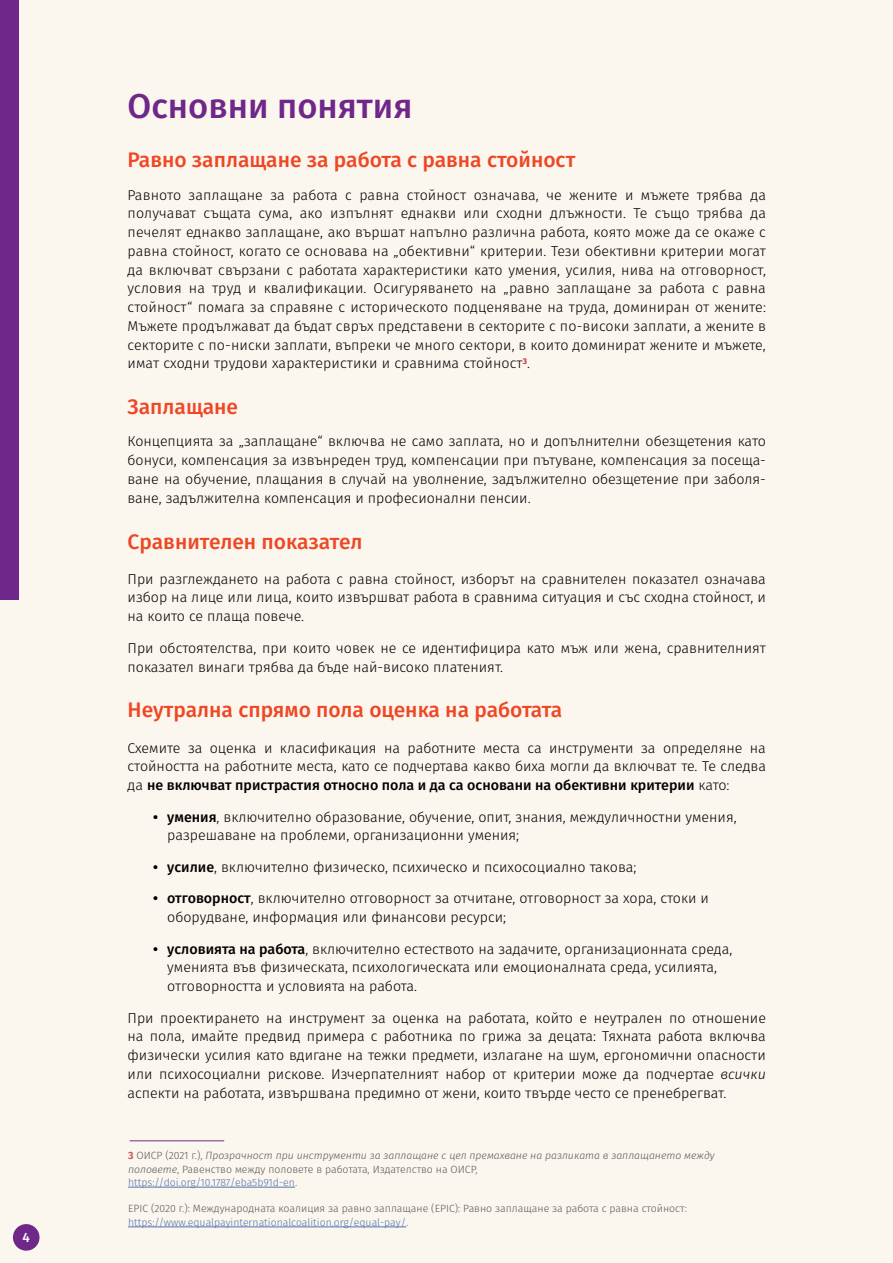
<style>
.page{position:relative;width:893px;height:1263px;background:#fbf6ee}
.page>*{position:absolute;margin:0;border:0;box-sizing:border-box;transform-origin:0 0}
.t1{font:500 34.5px "Fira Sans";color:#6f2789}
.t2{font:500 21px "Fira Sans";color:#ef4623}
.copy_ok{font:300 14.25px/18.8px "Fira Sans";color:#000;text-align:justify}
.t3{font:500 13.5px "Fira Sans";color:#fff}
.footnotes{font:italic 300 10.5px/13.5px "Fira Sans";color:#58595b}
.footnotes-2{font:300 10.5px/13.5px "Fira Sans";color:#58595b}
.s1{font-weight:500}
.s2{font-weight:700}
.s3{font-style:italic}
.s4{font-weight:700;font-style:normal;color:#cd5d52}
.s5{font-style:normal}
.s6{font-style:normal;color:#4f73ad}
.s7{color:#4f73ad}
</style>
<div class="page">
<div style="left:13px;top:1224px;width:27px;height:27px;background:#6f2789;border-radius:50%"></div>
<div style="left:0;top:0;width:18px;height:600px;background:#6f2789"></div>
<hr style="left:128px;top:1187px;width:167px;height:1px;background:#4f73ad">
<hr style="left:128px;top:1226px;width:278px;height:1px;background:#4f73ad">
<hr style="left:130px;top:1140px;width:94px;height:1px;background:#6f2789">
<p class="t3" style="left:23px;top:1226px;width:9px">4</p>
<p class="t1" style="left:128px;top:78px;width:287px">Основни понятия</p>
<p class="t2" style="left:128px;top:143px;width:449px">Равно заплащане за работа с равна стойност</p>
<p class="copy_ok" style="left:128px;top:185px;width:640px">Равното заплащане за работа с равна стойност означава, че жените и мъжете трябва да получават същата сума, ако изпълнят еднакви или сходни длъжности. Те също трябва да печелят еднакво заплащане, ако вършат напълно различна работа, която може да се окаже с равна стойност, когато се основава на „обективни“ критерии. Тези обективни критерии могат да включват свързани с работата характеристики като умения, усилия, нива на отговорност, условия на труд и квалификации. Осигуряването на „равно заплащане за работа с равна стойност“ помага за справяне с историческото подценяване на труда, доминиран от жените:<br>Мъжете продължават да бъдат свръх представени в секторите с по-високи заплати, а жените в секторите с по-ниски заплати, въпреки че много сектори, в които доминират жените и мъжете, имат сходни трудови характеристики и сравнима стойност<sup>3</sup>.</p>
<p class="t2" style="left:128px;top:390px;width:112px">Заплащане</p>
<p class="copy_ok" style="left:128px;top:432px;width:640px">Концепцията за „заплащане“ включва не само заплата, но и допълнителни обезщетения като бонуси, компенсация за извънреден труд, компенсации при пътуване, компенсация за посеща&shy;ване на обучение, плащания в случай на уволнение, задължително обезщетение при заболя&shy;ване, задължителна компенсация и професионални пенсии.</p>
<p class="t2" style="left:128px;top:525px;width:236px">Сравнителен показател</p>
<p class="copy_ok" style="left:128px;top:569px;width:640px">При разглеждането на работа с равна стойност, изборът на сравнителен показател означава избор на лице или лица, които извършват работа в сравнима ситуация и със сходна стойност, и на които се плаща повече.</p>
<p class="copy_ok" style="left:128px;top:638px;width:640px">При обстоятелства, при които човек не се идентифицира като мъж или жена, сравнителният показател винаги трябва да бъде най-високо платеният.</p>
<p class="t2" style="left:128px;top:693px;width:436px">Неутрална спрямо пола оценка на работата</p>
<p class="copy_ok" style="left:128px;top:738px;width:640px">Схемите за оценка и класификация на работните места са инструменти за определяне на стойността на работните места, като се подчертава какво биха могли да включват те. Те следва да <span class="s1">не включват пристрастия относно пола и да са основани на обективни критерии</span> като:</p>
<p class="copy_ok" style="left:167px;top:807px;width:571px;text-indent:-14px"><span class="s2">•</span> <span class="s1">умения</span>, включително образование, обучение, опит, знания, междуличностни умения, разрешаване на проблеми, организационни умения;</p>
<p class="copy_ok" style="left:153px;top:857px;width:485px"><span class="s2">•</span> <span class="s1">усилие</span>, включително физическо, психическо и психосоциално такова;</p>
<p class="copy_ok" style="left:167px;top:889px;width:543px;text-indent:-14px"><span class="s2">•</span> <span class="s1">отговорност</span>, включително отговорност за отчитане, отговорност за хора, стоки и оборудване, информация или финансови ресурси;</p>
<p class="copy_ok" style="left:167px;top:939px;width:566px;text-align:left;text-indent:-14px"><span class="s2">•</span> <span class="s1">условията на работа</span>, включително естеството на задачите, организационната среда, уменията във физическата, психологическата или емоционалната среда, усилията, отговорността и условията на работа.</p>
<p class="copy_ok" style="left:128px;top:1008px;width:640px">При проектирането на инструмент за оценка на работата, който е неутрален по отношение на пола, имайте предвид примера с работника по грижа за децата: Тяхната работа включва физически усилия като вдигане на тежки предмети, излагане на шум, ергономични опасности или психосоциални рискове. Изчерпателният набор от критерии може да подчертае <span class="s3">всички </span>аспекти на работата, извършвана предимно от жени, които твърде често се пренебрегват.</p>
<p class="footnotes" style="left:128px;top:1148px;width:588px"><span class="s4">3</span> <span class="s5">ОИСР (2021 г.),</span> Прозрачност при инструменти за заплащане с цел премахване на разликата в заплащането между половете<span class="s5">, Равенство между половете в работата, Издателство на ОИСР,<br></span><span class="s6">https://doi.org/10.1787/eba5b91d-en</span><span class="s5">.</span></p>
<p class="footnotes-2" style="left:128px;top:1202px;width:560px">EPIC (2020 г.): Международната коалиция за равно заплащане (EPIC): Равно заплащане за работа с равна стойност: <span class="s7">https://www.equalpayinternationalcoalition.org/equal-pay/</span>.</p>
</div>
